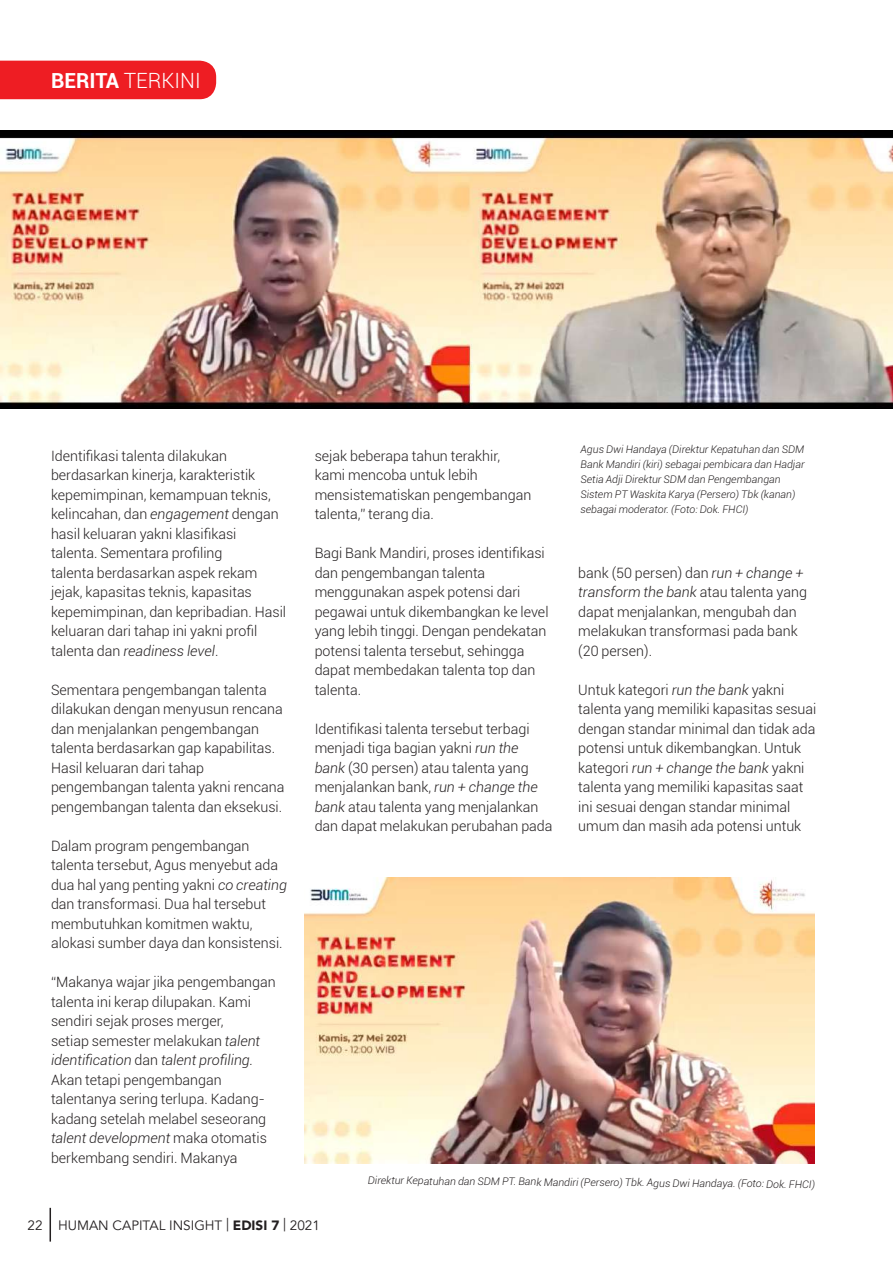
<style>
.page{position:relative;width:893px;height:1263px;background:#fff}
.page>*{position:absolute;margin:0;border:0;box-sizing:border-box;transform-origin:0 0}
.t1{font:300 21px "Roboto";color:#fff}
.t2{font:300 14.25px/19.5px "Roboto";color:#231f20}
.t3{font:13.5px "Avenir";color:#231f20}
.t4{font:italic 300 10.5px/15px "Roboto";color:#231f20}
.s1{font-weight:700}
.s2{font-style:italic}
.s3{font-family:"Avenir LT";font-weight:900}
</style>
<div class="page">
<hr style="left:50px;top:1208px;width:1px;height:33px;background:#231f20">
<div style="left:0;top:61px;width:216px;height:38px;background:#ee1d23"></div>
<img style="left:0;top:130px;width:893px;height:278px">
<img style="left:305px;top:877px;width:510px;height:287px">
<h1 class="t1" style="left:51px;top:66px;width:151px"><span class="s1">BERITA</span> TERKINI</h1>
<p class="t2" style="left:51px;top:445px;width:237px">Identifikasi talenta dilakukan berdasarkan kinerja, karakteristik kepemimpinan, kemampuan teknis, kelincahan, dan <span class="s2">engagement</span> dengan hasil keluaran yakni klasifikasi talenta. Sementara profiling<br>talenta berdasarkan aspek rekam jejak, kapasitas teknis, kapasitas kepemimpinan, dan kepribadian. Hasil keluaran dari tahap ini yakni profil talenta dan <span class="s2">readiness level</span>.</p>
<p class="t2" style="left:51px;top:679px;width:235px">Sementara pengembangan talenta dilakukan dengan menyusun rencana dan menjalankan pengembangan talenta berdasarkan gap kapabilitas.<br>Hasil keluaran dari tahap pengembangan talenta yakni rencana pengembangan talenta dan eksekusi.</p>
<p class="t2" style="left:51px;top:835px;width:238px">Dalam program pengembangan talenta tersebut, Agus menyebut ada dua hal yang penting yakni <span class="s2">co creating </span>dan transformasi. Dua hal tersebut membutuhkan komitmen waktu, alokasi sumber daya dan konsistensi.</p>
<p class="t2" style="left:51px;top:972px;width:226px">“Makanya wajar jika pengembangan talenta ini kerap dilupakan. Kami sendiri sejak proses merger,<br>setiap semester melakukan <span class="s2">talent identification</span> dan <span class="s2">talent profiling.<br></span>Akan tetapi pengembangan talentanya sering terlupa. Kadang&shy;kadang setelah melabel seseorang <span class="s2">talent development</span> maka otomatis berkembang sendiri. Makanya</p>
<p class="t2" style="left:315px;top:445px;width:218px">sejak beberapa tahun terakhir, kami mencoba untuk lebih mensistematiskan pengembangan talenta,” terang dia.</p>
<p class="t2" style="left:315px;top:543px;width:235px">Bagi Bank Mandiri, proses identifikasi dan pengembangan talenta menggunakan aspek potensi dari pegawai untuk dikembangkan ke level yang lebih tinggi. Dengan pendekatan potensi talenta tersebut, sehingga dapat membedakan talenta top dan talenta.</p>
<p class="t2" style="left:315px;top:718px;width:239px">Identifikasi talenta tersebut terbagi menjadi tiga bagian yakni <span class="s2">run the bank</span> (30 persen) atau talenta yang menjalankan bank, <span class="s2">run + change the bank</span> atau talenta yang menjalankan dan dapat melakukan perubahan pada</p>
<p class="t4" style="left:580px;top:442px;width:226px">Agus Dwi Handaya (Direktur Kepatuhan dan SDM Bank Mandiri (kiri) sebagai pembicara dan Hadjar Setia Adji Direktur SDM dan Pengembangan Sistem PT Waskita Karya (Persero) Tbk (kanan) sebagai moderator. (Foto: Dok. FHCI)</p>
<p class="t2" style="left:578px;top:562px;width:230px">bank (50 persen) dan <span class="s2">run + change + transform the bank</span> atau talenta yang dapat menjalankan, mengubah dan melakukan transformasi pada bank (20 persen).</p>
<p class="t2" style="left:578px;top:679px;width:240px">Untuk kategori <span class="s2">run the bank</span> yakni talenta yang memiliki kapasitas sesuai dengan standar minimal dan tidak ada potensi untuk dikembangkan. Untuk kategori <span class="s2">run + change the bank</span> yakni talenta yang memiliki kapasitas saat ini sesuai dengan standar minimal umum dan masih ada potensi untuk</p>
<p class="t4" style="left:368px;top:1170px;width:449px;rotate:1deg">Direktur Kepatuhan dan SDM PT. Bank Mandiri (Persero) Tbk. Agus Dwi Handaya. (Foto: Dok. FHCI)</p>
<p class="t3" style="left:28px;top:1217px;width:294px">22 HUMAN CAPITAL INSIGHT | <span class="s3">EDISI 7</span> | 2021</p>
</div>
